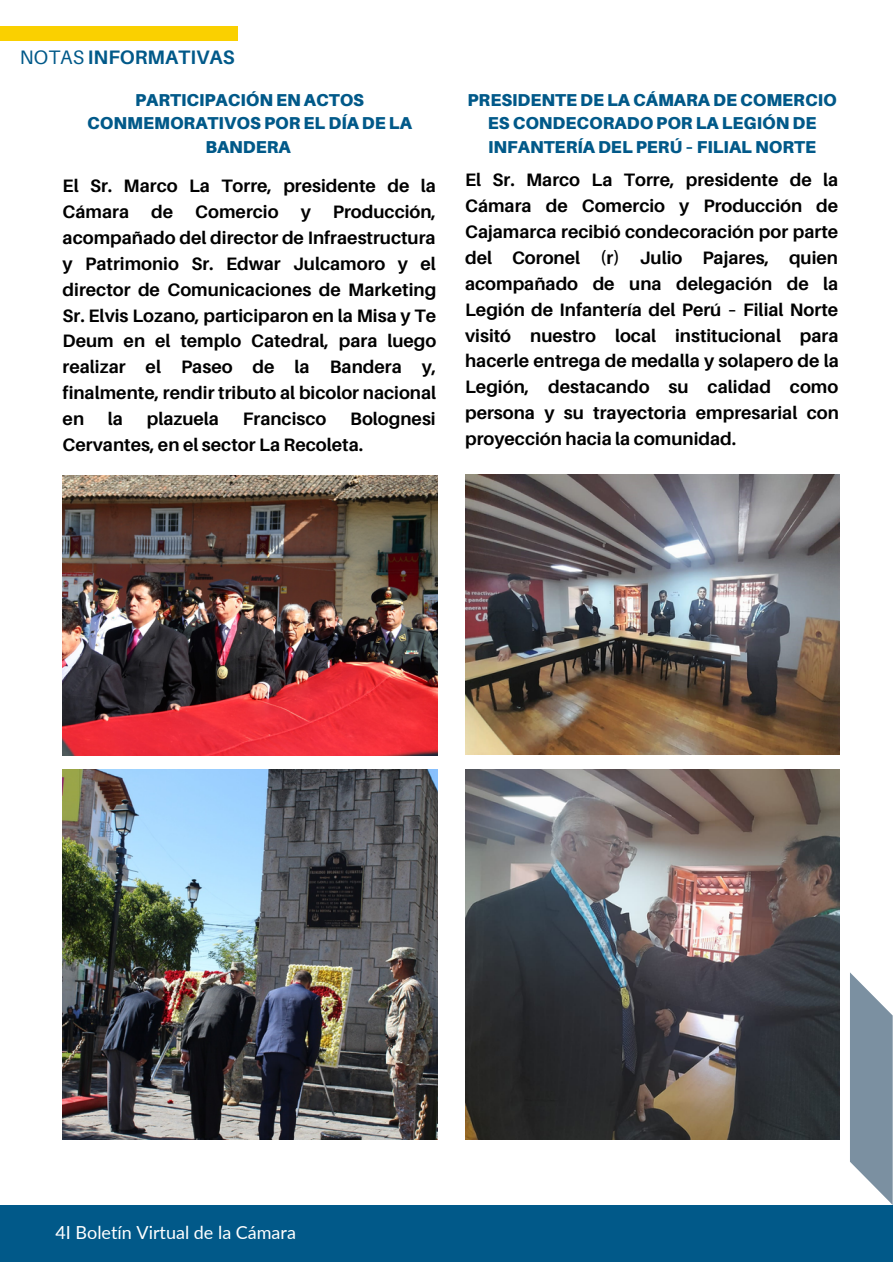
<style>
.page{position:relative;width:893px;height:1264px;background:#fff}
.page>*{position:absolute;margin:0;border:0;box-sizing:border-box;transform-origin:0 0}
.t1{font:700 19.5px "Aileron";color:#015989}
.t2{font:700 18px/25.8px "Aileron";color:#000;text-align:justify}
.t3{font:18px "Lato";color:#fff}
.t4{font:900 17.25px/23.5px "Aileron";color:#015989;text-align:center}
.s1{font-weight:400}
</style>
<div class="page">
<div style="left:0;top:27px;width:237px;height:13px;background:#fad000"></div>
<div style="left:0;top:1205px;width:892px;height:56px;background:#015989"></div>
<svg style="left:850px;top:972px;width:42px;height:232px"></svg>
<img style="left:465px;top:475px;width:374px;height:280px">
<img style="left:465px;top:769px;width:374px;height:370px">
<img style="left:63px;top:475px;width:374px;height:280px">
<img style="left:63px;top:769px;width:374px;height:370px">
<p class="t1" style="left:20px;top:45px;width:216px"><span class="s1">NOTAS</span> INFORMATIVAS</p>
<p class="t4" style="left:87px;top:87px;width:326px">PARTICIPACIÓN EN ACTOS<br>CONMEMORATIVOS POR EL DÍA DE LA<br>BANDERA</p>
<p class="t2" style="left:63px;top:173px;width:375px">El Sr. Marco La Torre, presidente de la Cámara de Comercio y Producción, acompañado del director de Infraestructura y Patrimonio Sr. Edwar Julcamoro y el director de Comunicaciones de Marketing Sr. Elvis Lozano, participaron en la Misa y Te Deum en el templo Catedral, para luego realizar el Paseo de la Bandera y, finalmente, rendir tributo al bicolor nacional en</p>
<p class="t2" style="left:63px;top:405px;width:374px;text-indent:287px">Bolognesi<br>Cervantes, en el sector La Recoleta.</p>
<p class="t2" style="left:108px;top:405px;width:17px">la</p>
<p class="t2" style="left:147px;top:405px;width:74px">plazuela</p>
<p class="t2" style="left:243px;top:405px;width:85px">Francisco</p>
<p class="t4" style="left:467px;top:87px;width:370px">PRESIDENTE DE LA CÁMARA DE COMERCIO<br>ES CONDECORADO POR LA LEGIÓN DE<br>INFANTERÍA DEL PERÚ – FILIAL NORTE</p>
<p class="t2" style="left:465px;top:167px;width:375px">El Sr. Marco La Torre, presidente de la Cámara de Comercio y Producción de Cajamarca recibió condecoración por parte del Coronel (r) Julio Pajares, quien acompañado de una delegación de la Legión de Infantería del Perú – Filial Norte visitó nuestro local institucional para hacerle entrega de medalla y solapero de la Legión, destacando su calidad como persona y su trayectoria empresarial con proyección hacia la comunidad.</p>
<p class="t3" style="left:55px;top:1221px;width:242px">4I Boletín Virtual de la Cámara</p>
</div>
